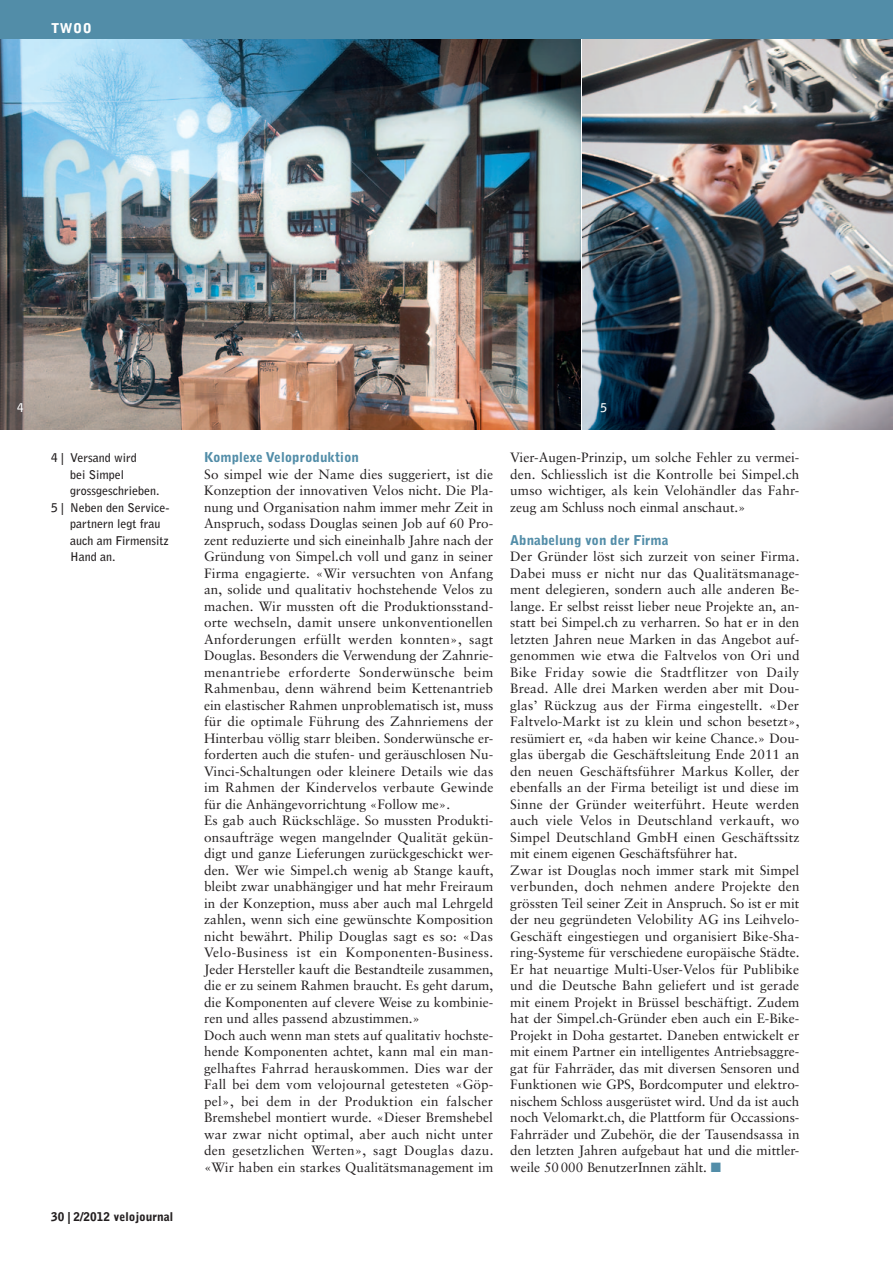
<style>
.page{position:relative;width:893px;height:1263px;background:#fff}
.page>*{position:absolute;margin:0;border:0;box-sizing:border-box;transform-origin:0 0}
._05_Lauftext{font:13.5px/16.5px "Sabon";color:#231f20;text-align:justify}
._06_Zwischentitel{font:900 13.5px "Bell Gothic";color:#528da8}
._01_Rubrik{font:900 13.5px "Bell Gothic";color:#fff}
._07_Legende{font:700 12px/16.5px "Bell Gothic";color:#231f20}
.t1{font:900 12px "Bell Gothic";color:#231f20}
._07_Legende-2{font:700 12px "Bell Gothic";color:#fff}
.s1{color:#528da8}
</style>
<div class="page">
<img style="left:0;top:38px;width:580px;height:391px">
<img style="left:583px;top:38px;width:310px;height:391px">
<div style="left:0;top:0;width:893px;height:38px;background:#528da8"></div>
<p class="_01_Rubrik" style="left:51px;top:20px;width:42px">TWOO</p>
<p class="_07_Legende-2" style="left:17px;top:400px;width:8px">4</p>
<p class="_07_Legende-2" style="left:601px;top:400px;width:8px">5</p>
<p class="_07_Legende" style="left:70px;top:450px;width:91px;text-indent:-19px">4 | Versand wird<br>bei Simpel grossgeschrieben.</p>
<p class="_07_Legende" style="left:70px;top:499px;width:101px;text-indent:-19px">5 | Neben den Service&shy;partnern legt frau auch am Firmensitz<br>Hand an.</p>
<p class="t1" style="left:51px;top:1210px;width:124px">30 | 2/2012 velojournal</p>
<p class="_06_Zwischentitel" style="left:204px;top:449px;width:156px">Komplexe Veloproduktion</p>
<p class="_05_Lauftext" style="left:204px;top:465px;width:291px">So simpel wie der Name dies suggeriert, ist die Konzeption der innovativen Velos nicht. Die Pla&shy;nung und Organisation nahm immer mehr Zeit in Anspruch, sodass Douglas seinen Job auf 60 Pro&shy;zent reduzierte und sich eineinhalb Jahre nach der Gründung von Simpel.ch voll und ganz in seiner Firma engagierte. «Wir versuchten von Anfang an, solide und qualitativ hochstehende Velos zu machen. Wir mussten oft die Produktionsstand&shy;orte wechseln, damit unsere unkonventionellen Anforderungen erfüllt werden konnten», sagt Douglas. Besonders die Verwendung der Zahnrie&shy;menantriebe erforderte Sonderwünsche beim Rahmenbau, denn während beim Kettenantrieb ein elastischer Rahmen unproblematisch ist, muss für die optimale Führung des Zahnriemens der Hinterbau völlig starr bleiben. Sonderwünsche er&shy;forderten auch die stufen- und geräuschlosen Nu-Vinci-Schaltungen oder kleinere Details wie das im Rahmen der Kindervelos verbaute Gewinde für die Anhängevorrichtung «Follow me».</p>
<p class="_05_Lauftext" style="left:204px;top:812px;width:291px">Es gab auch Rückschläge. So mussten Produkti&shy;onsaufträge wegen mangelnder Qualität gekün&shy;digt und ganze Lieferungen zurückgeschickt wer&shy;den. Wer wie Simpel.ch wenig ab Stange kauft, bleibt zwar unabhängiger und hat mehr Freiraum in der Konzeption, muss aber auch mal Lehrgeld zahlen, wenn sich eine gewünschte Komposition nicht bewährt. Philip Douglas sagt es so: «Das Velo-Business ist ein Komponenten-Business.<br>Jeder Hersteller kauft die Bestandteile zusammen, die er zu seinem Rahmen braucht. Es geht darum, die Komponenten auf clevere Weise zu kombinie&shy;ren und alles passend abzustimmen.»</p>
<p class="_05_Lauftext" style="left:204px;top:1027px;width:291px">Doch auch wenn man stets auf qualitativ hochste&shy;hende Komponenten achtet, kann mal ein man&shy;gelhaftes Fahrrad herauskommen. Dies war der Fall bei dem vom velojournal getesteten «Göp&shy;pel», bei dem in der Produktion ein falscher Bremshebel montiert wurde. «Dieser Bremshebel war zwar nicht optimal, aber auch nicht unter den gesetzlichen Werten», sagt Douglas dazu. «Wir haben ein starkes Qualitätsmanagement im</p>
<p class="_05_Lauftext" style="left:510px;top:449px;width:291px">Vier-Augen-Prinzip, um solche Fehler zu vermei&shy;den. Schliesslich ist die Kontrolle bei Simpel.ch umso wichtiger, als kein Velohändler das Fahr&shy;zeug am Schluss noch einmal anschaut.»</p>
<p class="_06_Zwischentitel" style="left:510px;top:532px;width:160px">Abnabelung von der Firma</p>
<p class="_05_Lauftext" style="left:510px;top:548px;width:291px">Der Gründer löst sich zurzeit von seiner Firma.<br>Dabei muss er nicht nur das Qualitätsmanage&shy;ment delegieren, sondern auch alle anderen Be&shy;lange. Er selbst reisst lieber neue Projekte an, an&shy;statt bei Simpel.ch zu verharren. So hat er in den letzten Jahren neue Marken in das Angebot auf&shy;genommen wie etwa die Faltvelos von Ori und Bike Friday sowie die Stadtflitzer von Daily Bread. Alle drei Marken werden aber mit Dou&shy;glas’ Rückzug aus der Firma eingestellt. «Der Faltvelo-Markt ist zu klein und schon besetzt», resümiert er, «da haben wir keine Chance.» Dou&shy;glas übergab die Geschäftsleitung Ende 2011 an den neuen Geschäftsführer Markus Koller, der ebenfalls an der Firma beteiligt ist und diese im Sinne der Gründer weiterführt. Heute werden auch viele Velos in Deutschland verkauft, wo Simpel Deutschland GmbH einen Geschäftssitz mit einem eigenen Geschäftsführer hat.</p>
<p class="_05_Lauftext" style="left:510px;top:862px;width:291px">Zwar ist Douglas noch immer stark mit Simpel verbunden, doch nehmen andere Projekte den grössten Teil seiner Zeit in Anspruch. So ist er mit der neu gegründeten Velobility AG ins Leihvelo-Geschäft eingestiegen und organisiert Bike-Sha&shy;ring-Systeme für verschiedene europäische Städte.<br>Er hat neuartige Multi-User-Velos für Publibike und die Deutsche Bahn geliefert und ist gerade mit einem Projekt in Brüssel beschäftigt. Zudem hat der Simpel.ch-Gründer eben auch ein E-Bike-Projekt in Doha gestartet. Daneben entwickelt er mit einem Partner ein intelligentes Antriebsaggre&shy;gat für Fahrräder, das mit diversen Sensoren und Funktionen wie GPS, Bordcomputer und elektro&shy;nischem Schloss ausgerüstet wird. Und da ist auch noch Velomarkt.ch, die Plattform für Occassions-Fahrräder und Zubehör, die der Tausendsassa in den letzten Jahren aufgebaut hat und die mittler&shy;weile 50000 BenutzerInnen zählt. <span class="s1">■</span></p>
</div>
